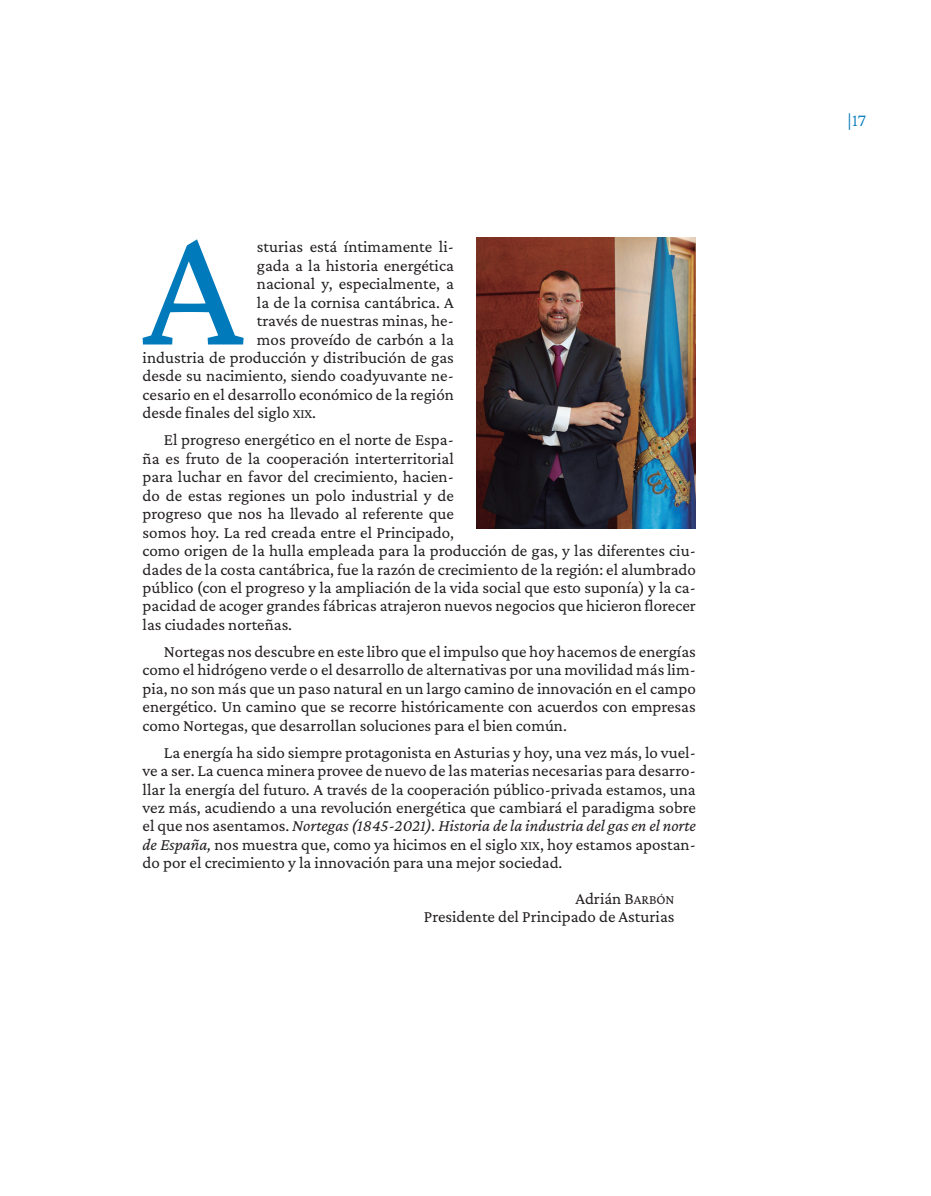
<style>
.page{position:relative;width:931px;height:1196px;background:#fff}
.page>*{position:absolute;margin:0;border:0;box-sizing:border-box;transform-origin:0 0}
.t1{font:177.9px "Crimson Pro";color:#007aba}
.t2{font:300 18px "Crimson Pro";color:#007aba}
.t3{font:16.95px/18.5px "Crimson Pro";color:#231f20;text-align:justify}
.s1{font-family:"Crimson Pro Regular SC800";font-size:13.5px}
.s2{font-style:italic}
.s3{font-family:"Crimson Pro Regular SC800"}
</style>
<div class="page">
<img style="left:476px;top:237px;width:218px;height:292px">
<h1 class="t1" style="left:142px;top:173px;width:103px">A</h1>
<p class="t3" style="left:257px;top:237px;width:198px">sturias está íntimamente li-</p>
<p class="t3" style="left:257px;top:256px;width:198px">gada a la historia energética</p>
<p class="t3" style="left:257px;top:274px;width:198px">nacional y, especialmente, a</p>
<p class="t3" style="left:257px;top:292px;width:198px">la de la cornisa cantábrica. A</p>
<p class="t3" style="left:257px;top:311px;width:198px">través de nuestras minas, he-</p>
<p class="t3" style="left:257px;top:329px;width:198px">mos proveído de carbón a la</p>
<p class="t3" style="left:142px;top:348px;width:313px">industria de producción y distribución de gas</p>
<p class="t3" style="left:142px;top:366px;width:313px">desde su nacimiento, siendo coadyuvante ne-</p>
<p class="t3" style="left:142px;top:385px;width:313px">cesario en el desarrollo económico de la región</p>
<p class="t3" style="left:142px;top:403px;width:175px">desde finales del siglo <span class="s1">xix</span>.</p>
<p class="t3" style="left:142px;top:430px;width:554px;text-align:left;text-indent:21px">El progreso energético en el norte de Espa-<br>ña es fruto de la cooperación interterritorial<br>para luchar en favor del crecimiento, hacien-<br>do de estas regiones un polo industrial y de<br>progreso que nos ha llevado al referente que<br>somos hoy. La red creada entre el Principado,<br>como origen de la hulla empleada para la producción de gas, y las diferentes ciu&shy;dades de la costa cantábrica, fue la razón de crecimiento de la región: el alumbrado público (con el progreso y la ampliación de la vida social que esto suponía) y la ca&shy;pacidad de acoger grandes fábricas atrajeron nuevos negocios que hicieron florecer las ciudades norteñas.</p>
<p class="t3" style="left:142px;top:642px;width:554px;text-indent:21px">Nortegas nos descubre en este libro que el impulso que hoy hacemos de energías como el hidrógeno verde o el desarrollo de alternativas por una movilidad más lim&shy;pia, no son más que un paso natural en un largo camino de innovación en el campo energético. Un camino que se recorre históricamente con acuerdos con empresas como Nortegas, que desarrollan soluciones para el bien común.</p>
<p class="t3" style="left:142px;top:742px;width:554px;text-indent:21px">La energía ha sido siempre protagonista en Asturias y hoy, una vez más, lo vuel&shy;ve a ser. La cuenca minera provee de nuevo de las materias necesarias para desarro&shy;llar la energía del futuro. A través de la cooperación público-privada estamos, una vez más, acudiendo a una revolución energética que cambiará el paradigma sobre el que nos asentamos. <span class="s2">Nortegas (1845-2021). Historia de la industria del gas en el norte de España,</span> nos muestra que, como ya hicimos en el siglo <span class="s1">xix</span>, hoy estamos apostan&shy;do por el crecimiento y la innovación para una mejor sociedad.</p>
<p class="t3" style="left:423px;top:888px;width:252px;text-align:right">Adrián <span class="s3">B</span><span class="s1">arbón<br></span>Presidente del Principado de Asturias</p>
<p class="t2" style="left:847px;top:108px;width:20px">|17</p>
</div>
